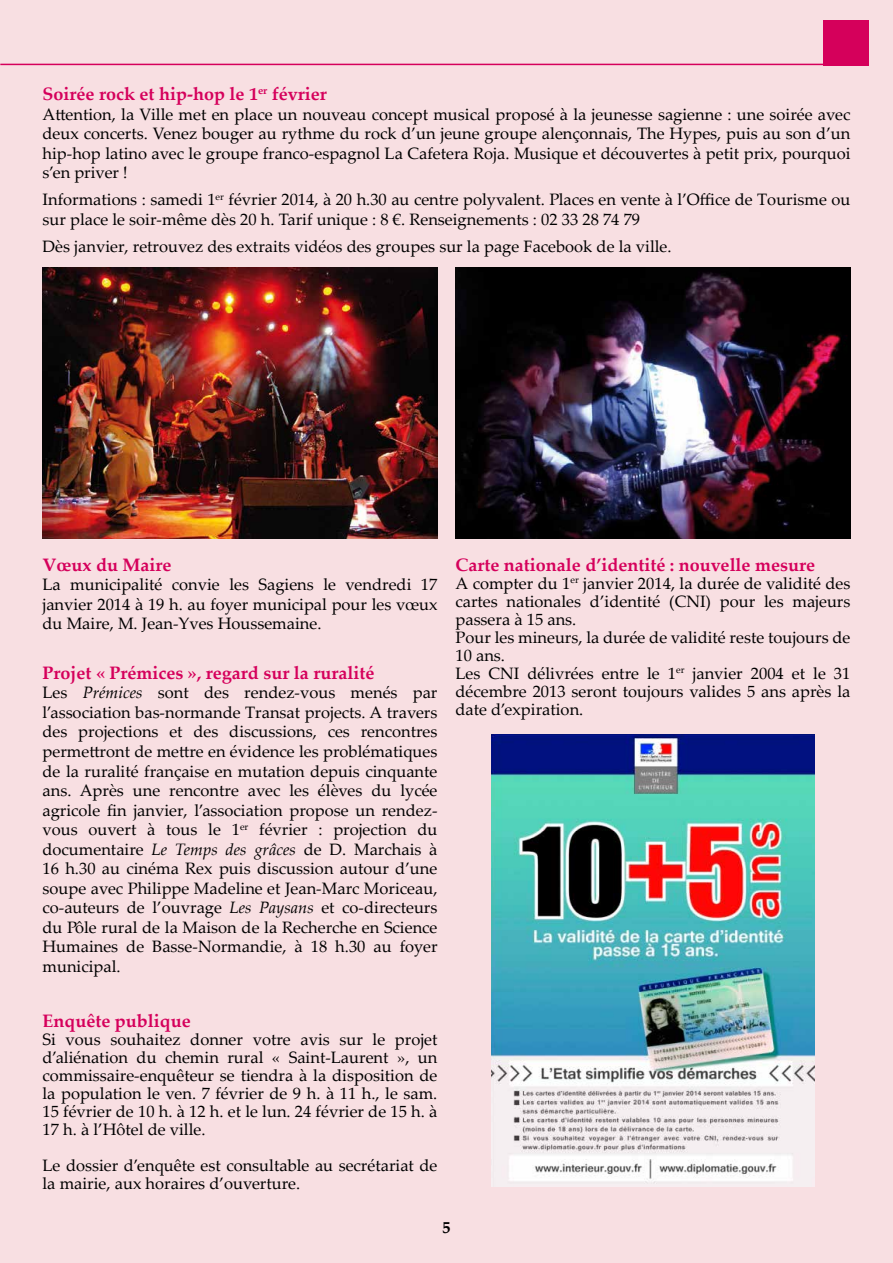
<style>
.page{position:relative;width:893px;height:1263px;background:#f8dfe2}
.page>*{position:absolute;margin:0;border:0;box-sizing:border-box;transform-origin:0 0}
.t1{font:700 18px "Palatino Linotype";color:#d5005b}
.t2{font:16.5px/19.5px "Palatino Linotype";color:#000;text-align:justify}
.t3{font:700 16.5px "Palatino Linotype";color:#000}
.s1{font-style:italic}
</style>
<div class="page">
<div style="left:824px;top:20px;width:45px;height:45px;background:#d5005b"></div>
<hr style="left:0;top:64px;width:825px;height:1px;background:#d5005b">
<img style="left:43px;top:268px;width:394px;height:270px">
<img style="left:455px;top:268px;width:395px;height:270px">
<img style="left:492px;top:734px;width:322px;height:452px">
<p class="t1" style="left:43px;top:81px;width:286px">Soirée rock et hip-hop le 1<sup>er</sup> février</p>
<p class="t2" style="left:43px;top:104px;width:809px">Attention, la Ville met en place un nouveau concept musical proposé à la jeunesse sagienne : une soirée avec deux concerts. Venez bouger au rythme du rock d’un jeune groupe alençonnais, The Hypes, puis au son d’un hip-hop latino avec le groupe franco-espagnol La Cafetera Roja. Musique et découvertes à petit prix, pourquoi s’en priver !</p>
<p class="t2" style="left:43px;top:189px;width:809px">Informations : samedi 1<sup>er</sup> février 2014, à 20 h.30 au centre polyvalent. Places en vente à l’Office de Tourisme ou sur place le soir-même dès 20 h. Tarif unique : 8 €. Renseignements : 02 33 28 74 79</p>
<p class="t2" style="left:43px;top:236px;width:631px">Dès janvier, retrouvez des extraits vidéos des groupes sur la page Facebook de la ville.</p>
<p class="t1" style="left:43px;top:552px;width:130px">Vœux du Maire</p>
<p class="t2" style="left:43px;top:574px;width:396px">La municipalité convie les Sagiens le vendredi 17 janvier 2014 à 19 h. au foyer municipal pour les vœux du Maire, M. Jean-Yves Houssemaine.</p>
<p class="t1" style="left:43px;top:660px;width:333px">Projet « Prémices », regard sur la ruralité</p>
<p class="t2" style="left:43px;top:682px;width:396px">Les <span class="s1">Prémices</span> sont des rendez-vous menés par l’association bas-normande Transat projects. A travers des projections et des discussions, ces rencontres permettront de mettre en évidence les problématiques de la ruralité française en mutation depuis cinquante ans. Après une rencontre avec les élèves du lycée agricole fin janvier, l’association propose un rendez&shy;vous ouvert à tous le 1<sup>er</sup> février : projection du documentaire <span class="s1">Le Temps des grâces</span> de D. Marchais à 16 h.30 au cinéma Rex puis discussion autour d’une soupe avec Philippe Madeline et Jean-Marc Moriceau, co-auteurs de l’ouvrage <span class="s1">Les Paysans</span> et co-directeurs du Pôle rural de la Maison de la Recherche en Science Humaines de Basse-Normandie, à 18 h.30 au foyer municipal.</p>
<p class="t1" style="left:43px;top:1008px;width:150px">Enquête publique</p>
<p class="t2" style="left:43px;top:1030px;width:396px;line-height:18px">Si vous souhaitez donner votre avis sur le projet d’aliénation du chemin rural « Saint-Laurent », un commissaire-enquêteur se tiendra à la disposition de la population le ven. 7 février de 9 h. à 11 h., le sam.<br>15 février de 10 h. à 12 h. et le lun. 24 février de 15 h. à 17 h. à l’Hôtel de ville.</p>
<p class="t2" style="left:43px;top:1156px;width:396px;line-height:18px">Le dossier d’enquête est consultable au secrétariat de la mairie, aux horaires d’ouverture.</p>
<p class="t1" style="left:455px;top:552px;width:361px">Carte nationale d’identité : nouvelle mesure</p>
<p class="t2" style="left:455px;top:574px;width:396px;line-height:18px;text-align:left">A compter du 1<sup>er</sup> janvier 2014, la durée de validité des cartes nationales d’identité (CNI) pour les majeurs passera à 15 ans.<br>Pour les mineurs, la durée de validité reste toujours de 10 ans.<br>Les CNI délivrées entre le 1<sup>er</sup> janvier 2004 et le 31 décembre 2013 seront toujours valides 5 ans après la date d’expiration.</p>
<p class="t3" style="left:442px;top:1215px;width:10px">5</p>
</div>
